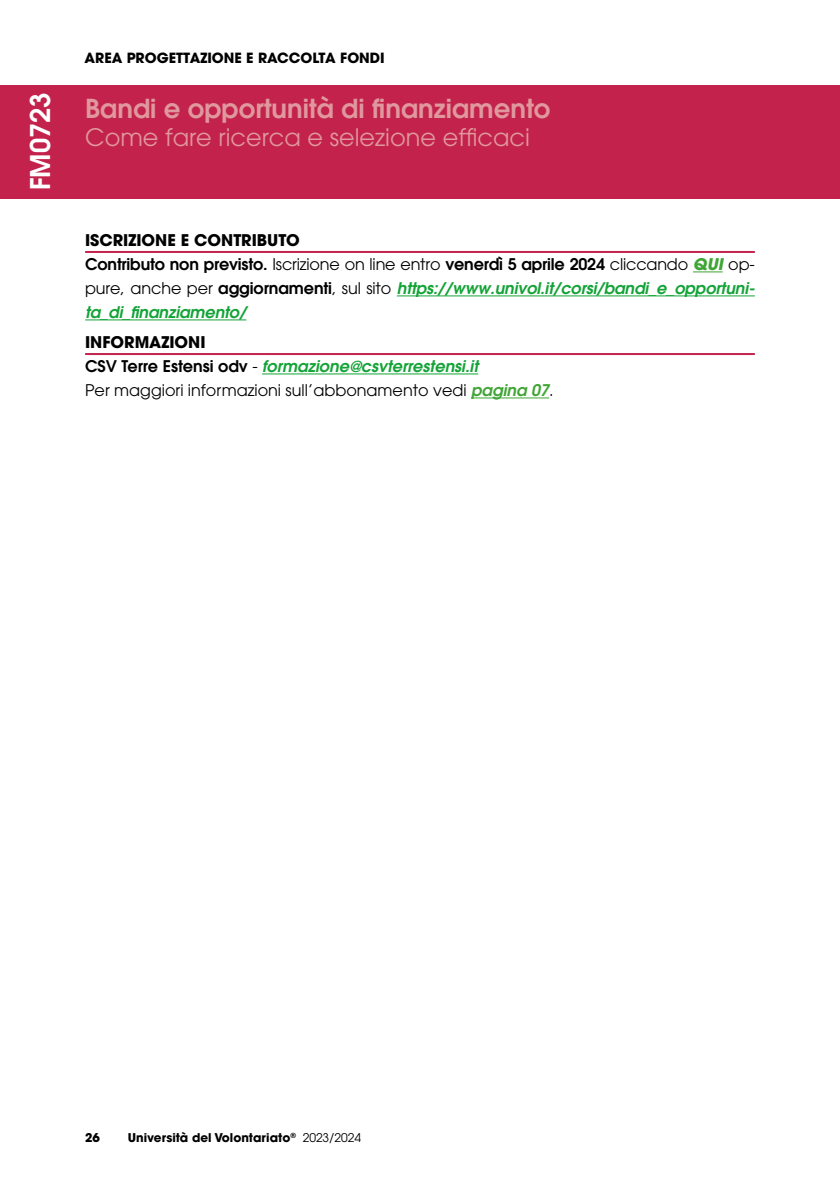
<style>
.page{position:relative;width:840px;height:1191px;background:#fff}
.page>*{position:absolute;margin:0;border:0;box-sizing:border-box;transform-origin:0 0}
.t1{font:600 27px "Avant Garde";letter-spacing:-.005em;color:#fff}
.t2{font:600 26px "Avant Garde";color:#e0979d}
.t3{font:24px "Avant Garde";color:#e0979d}
.t4{font:italic 600 16px/24px "Avant Garde";letter-spacing:-.005em;color:#13a337}
.t5{font:16px/24px "Avant Garde";color:#000}
.t6{font:700 16px "Avant Garde";color:#000}
.t7{font:700 14px "Avant Garde";color:#000}
.t8{font:700 12px "Avant Garde";color:#000}
.t9{font:12px "Avant Garde";color:#000}
.s1{font-weight:700;font-style:normal;color:#000}
.s2{font-style:normal;color:#000}
.s3{font-weight:400;font-style:normal;color:#000}
.s4{font-weight:700;color:#3fa535}
.s5{font-weight:700}
.s6{font-weight:600}
.s7{font-weight:600;font-style:italic;color:#13a337}
.s8{font-weight:600;font-style:italic;color:#3fa535}
</style>
<div class="page">
<div style="left:0;top:85px;width:839px;height:113px;background:#c2224b"></div>
<hr style="left:692px;top:271px;width:30px;height:1px;background:#3fa535">
<hr style="left:396px;top:295px;width:358px;height:1px;background:#13a337">
<hr style="left:85px;top:319px;width:161px;height:1px;background:#13a337">
<hr style="left:262px;top:373px;width:216px;height:1px;background:#13a337">
<hr style="left:471px;top:397px;width:78px;height:1px;background:#3fa535">
<hr style="left:85px;top:251px;width:669px;height:2px;background:#c2224b">
<hr style="left:85px;top:353px;width:669px;height:2px;background:#c2224b">
<h1 class="t1" style="left:22px;top:190px;width:99px;rotate:-90deg">FM0723</h1>
<p class="t7" style="left:84px;top:49px;width:300px">AREA PROGETTAZIONE E RACCOLTA FONDI</p>
<h2 class="t2" style="left:85px;top:91px;width:466px">Bandi e opportunità di finanziamento</h2>
<h3 class="t3" style="left:85px;top:123px;width:446px">Come fare ricerca e selezione efficaci</h3>
<p class="t4" style="left:85px;top:228px;width:670px;text-indent:156px"><span class="s1">RIBUTO<br></span><span class="s2">Contributo non previsto.</span> <span class="s3">Iscrizione on line entro</span> <span class="s2">venerdì 5 aprile 2024</span> <span class="s3">cliccando</span> <span class="s4">QUI</span> <span class="s3">op&shy;pure, anche per</span> <span class="s2">aggiornamenti</span><span class="s3">, sul sito</span> https://www.univol.it/corsi/bandi_e_opportuni&shy;ta_di_finanziamento/</p>
<p class="t6" style="left:85px;top:332px;width:17px">INFO</p>
<p class="t6" style="left:124px;top:332px;width:23px">RMAZ</p>
<p class="t6" style="left:85px;top:230px;width:69px">ISCRIZIONE</p>
<p class="t6" style="left:181px;top:230px;width:26px">E CONT</p>
<p class="t5" style="left:85px;top:330px;width:469px;text-indent:84px"><span class="s5">IONI<br></span><span class="s6">CSV Terre Estensi odv</span> - <span class="s7">formazione@csvterrestensi.it<br></span>Per maggiori informazioni sull’abbonamento vedi <span class="s8">pagina 07</span>.</p>
<p class="t8" style="left:128px;top:1129px;width:170px">UNIVERSITÀ DEL VOLONTARIATO<sup>®</sup></p>
<p class="t8" style="left:85px;top:1129px;width:16px">26</p>
<p class="t9" style="left:302px;top:1130px;width:60px">2023/2024</p>
</div>
